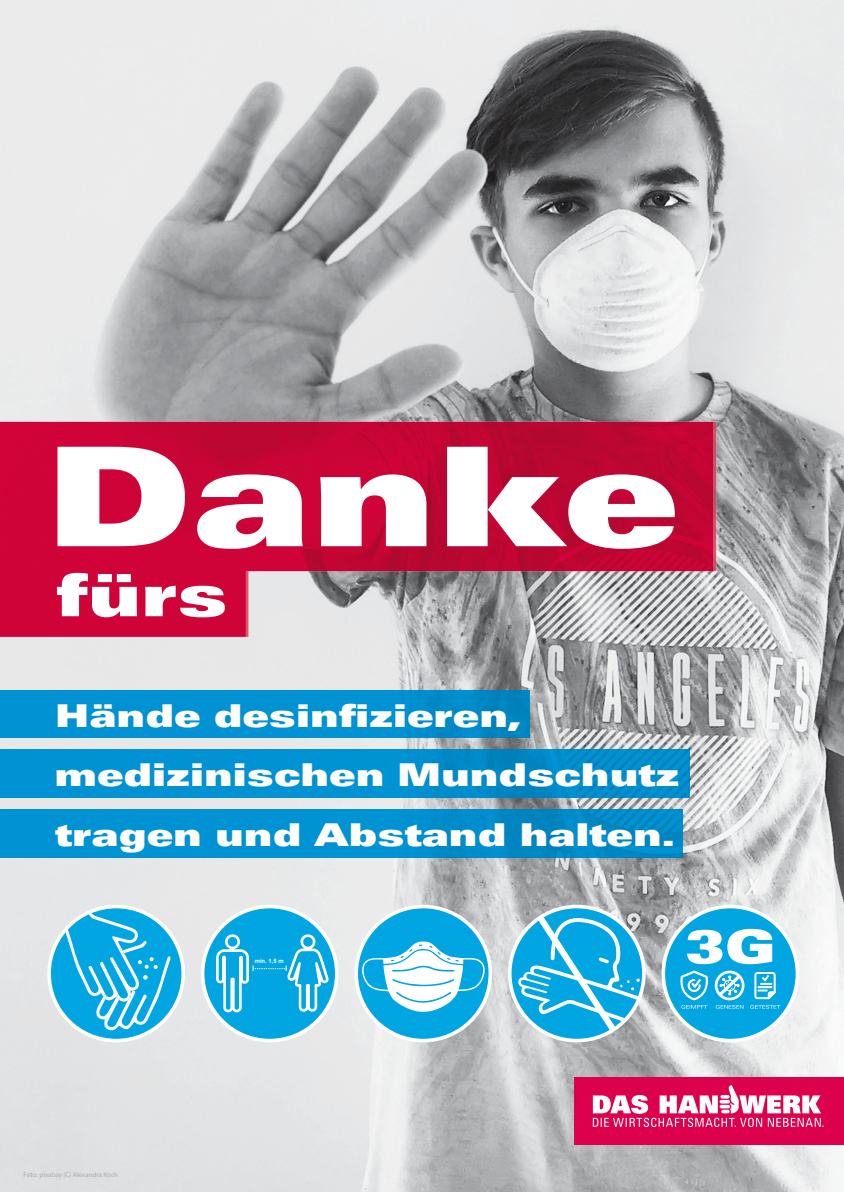
<style>
.page{position:relative;width:844px;height:1192px;background:#fff}
.page>*{position:absolute;margin:0;border:0;box-sizing:border-box;transform-origin:0 0}
.t1{font:137.75px "Univers LT Std X Black Ex";color:#fff}
.t2{font:58.5px "Univers LT Std X Black Ex";color:#fff}
.t3{font:31.4px/59.1px "Univers LT Std X Black Ex";color:#fff}
.t4{font:6.9px "Myriad Pro";color:#acadaf}
.t5{font:700 5.9px "Arial";color:#fff}
</style>
<div class="page">
<img style="left:0;top:0;width:843px;height:1192px">
<img style="left:0;top:422px;width:713px;height:215px">
<img style="left:0;top:690px;width:529px;height:48px">
<img style="left:0;top:750px;width:689px;height:48px">
<img style="left:0;top:810px;width:682px;height:48px">
<div style="left:574px;top:1078px;width:269px;height:67px;background:#dc004d"></div>
<svg style="left:592px;top:1085px;width:231px;height:42px"></svg>
<div style="left:202px;top:907px;width:135px;height:134px;background:#00a5e2;border-radius:50%"></div>
<div style="left:201px;top:905px;width:137px;height:137px;border:4px solid #fff;border-radius:50%"></div>
<svg style="left:216px;top:934px;width:113px;height:80px"></svg>
<div style="left:356px;top:907px;width:134px;height:134px;background:#00a5e2;border-radius:50%"></div>
<div style="left:354px;top:905px;width:138px;height:137px;border:4px solid #fff;border-radius:50%"></div>
<svg style="left:362px;top:941px;width:122px;height:71px"></svg>
<svg style="left:49px;top:907px;width:134px;height:134px;background:#25b2e6"></svg>
<div style="left:47px;top:905px;width:138px;height:137px;border:4px solid #fff;border-radius:50%"></div>
<svg style="left:64px;top:912px;width:107px;height:119px;background:#3bb9e7"></svg>
<div style="left:508px;top:905px;width:137px;height:137px;border:4px solid #fff;border-radius:50%"></div>
<svg style="left:515px;top:910px;width:125px;height:128px"></svg>
<div style="left:663px;top:907px;width:134px;height:134px;background:#00a5e2;border-radius:50%"></div>
<div style="left:661px;top:905px;width:138px;height:137px;border:4px solid #fff;border-radius:50%"></div>
<svg style="left:687px;top:929px;width:85px;height:35px"></svg>
<svg style="left:680px;top:970px;width:64px;height:39px"></svg>
<svg style="left:750px;top:972px;width:30px;height:37px"></svg>
<h1 class="t1" style="left:45px;top:415px;width:634px">Danke</h1>
<h2 class="t2" style="left:56px;top:561px;width:173px">fürs</h2>
<p class="t3" style="left:54px;top:687px;width:626px">Hände desinfizieren, medizinischen Mundschutz tragen und Abstand halten.</p>
<p class="t4" style="left:24px;top:1170px;width:96px">Foto: pixabay (C) Alexandra Koch</p>
<p class="t5" style="left:255px;top:957px;width:30px">min. 1,5 m</p>
</div>
